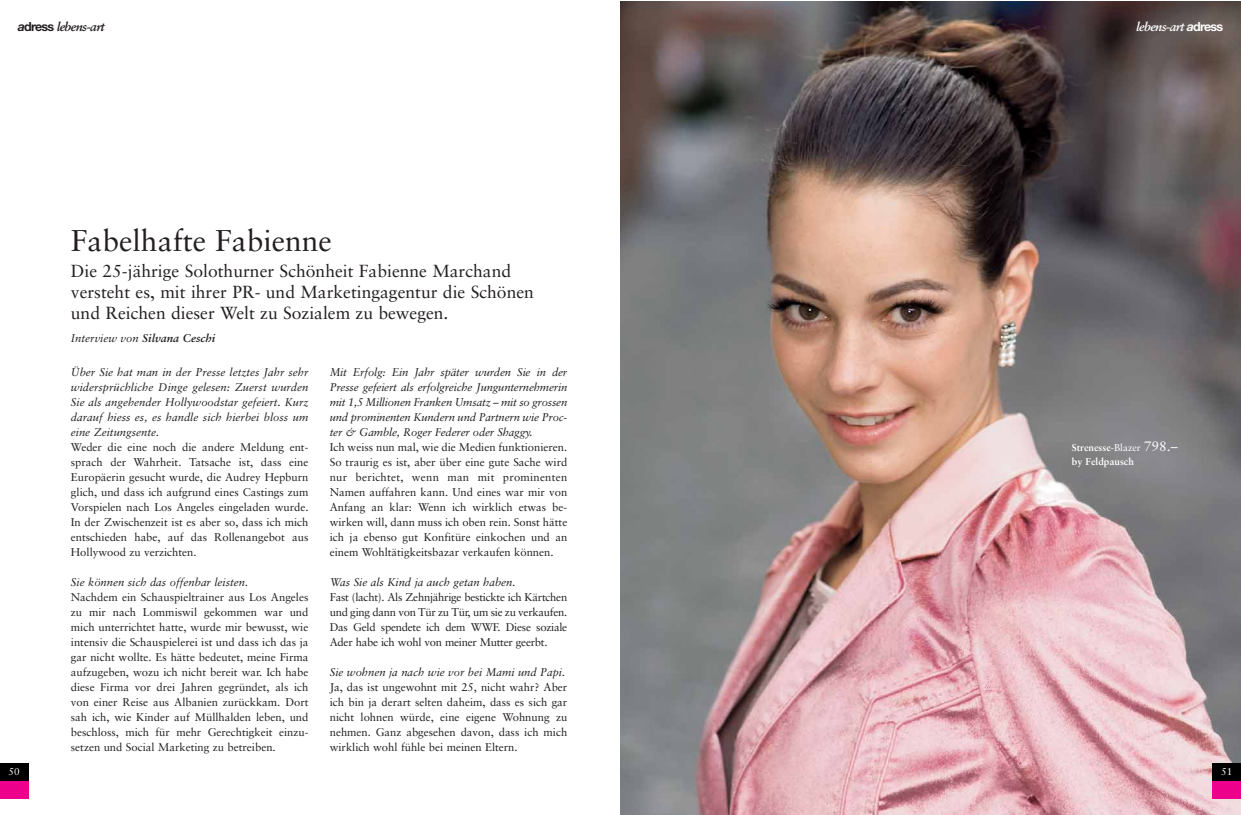
<style>
.page{position:relative;width:1241px;height:815px;background:#fff}
.page>*{position:absolute;margin:0;border:0;box-sizing:border-box;transform-origin:0 0}
.t1{font:30px "Sabon";color:#231f20}
.t2{font:17.5px/21px "Sabon";color:#231f20}
.t3{font:italic 700 12.5px "Sabon";letter-spacing:-.055em;color:#231f20}
.t4{font:italic 700 12.5px "Sabon";letter-spacing:-.055em;color:#fff}
.t5{font:11.25px/15px "Sabon";color:#231f20;text-align:justify}
.t6{font:italic 11.25px/15px "Sabon";color:#231f20;text-align:justify}
.t7{font:italic 700 11.25px "Sabon";color:#231f20}
.t8{font:700 10px/13.8px "Sabon";color:#fff}
.t9{font:10px "Sabon";color:#fff}
.s1{font-family:"Helvetica Neue"}
.s2{font-family:"Helvetica Neue";font-style:normal}
.s3{font-weight:400}
.s4{font-weight:400;font-size:13.75px}
</style>
<div class="page">
<img style="left:620px;top:1px;width:620px;height:814px">
<div style="left:0;top:781px;width:28px;height:17px;background:#ec008c"></div>
<div style="left:0;top:763px;width:28px;height:18px;background:#000"></div>
<div style="left:1212px;top:781px;width:28px;height:17px;background:#ec008c"></div>
<div style="left:1212px;top:763px;width:28px;height:18px;background:#000"></div>
<p class="t3" style="left:18px;top:22px;width:88px"><span class="s1">a</span><span class="s2">dress</span> lebens-art</p>
<h1 class="t1" style="left:71px;top:228px;width:262px">Fabelhafte Fabienne</h1>
<h2 class="t2" style="left:71px;top:262px;width:464px">Die 25-jährige Solothurner Schönheit Fabienne Marchand versteht es, mit ihrer PR- und Marketingagentur die Schönen und Reichen dieser Welt zu Sozialem zu bewegen.</h2>
<p class="t7" style="left:71px;top:333px;width:146px"><span class="s3">Interview von</span> Silvana Ceschi</p>
<p class="t6" style="left:71px;top:366px;width:239px">Über Sie hat man in der Presse letztes Jahr sehr widersprüchliche Dinge gelesen: Zuerst wurden Sie als angehender Hollywoodstar gefeiert. Kurz darauf hiess es, es handle sich hierbei bloss um eine Zeitungsente.</p>
<p class="t5" style="left:71px;top:441px;width:239px">Weder die eine noch die andere Meldung ent&shy;sprach der Wahrheit. Tatsache ist, dass eine Europäerin gesucht wurde, die Audrey Hepburn glich, und dass ich aufgrund eines Castings zum Vorspielen nach Los Angeles eingeladen wurde.<br>In der Zwischenzeit ist es aber so, dass ich mich entschieden habe, auf das Rollenangebot aus Hollywood zu verzichten.</p>
<p class="t6" style="left:71px;top:576px;width:179px">Sie können sich das offenbar leisten.</p>
<p class="t5" style="left:71px;top:591px;width:239px">Nachdem ein Schauspieltrainer aus Los Angeles zu mir nach Lommiswil gekommen war und mich unterrichtet hatte, wurde mir bewusst, wie intensiv die Schauspielerei ist und dass ich das ja gar nicht wollte. Es hätte bedeutet, meine Firma aufzugeben, wozu ich nicht bereit war. Ich habe diese Firma vor drei Jahren gegründet, als ich von einer Reise aus Albanien zurückkam. Dort sah ich, wie Kinder auf Müllhalden leben, und beschloss, mich für mehr Gerechtigkeit einzu&shy;setzen und Social Marketing zu betreiben.</p>
<p class="t6" style="left:330px;top:366px;width:239px">Mit Erfolg: Ein Jahr später wurden Sie in der Presse gefeiert als erfolgreiche Jungunternehmerin mit 1,5 Millionen Franken Umsatz – mit so grossen und prominenten Kundern und Partnern wie Proc&shy;ter &amp; Gamble, Roger Federer oder Shaggy.</p>
<p class="t5" style="left:330px;top:441px;width:239px">Ich weiss nun mal, wie die Medien funktionieren.<br>So traurig es ist, aber über eine gute Sache wird nur berichtet, wenn man mit prominenten Namen auffahren kann. Und eines war mir von Anfang an klar: Wenn ich wirklich etwas be&shy;wirken will, dann muss ich oben rein. Sonst hätte ich ja ebenso gut Konfitüre einkochen und an einem Wohltätigkeitsbazar verkaufen können.</p>
<p class="t6" style="left:330px;top:576px;width:187px">Was Sie als Kind ja auch getan haben.</p>
<p class="t5" style="left:330px;top:591px;width:239px">Fast (lacht). Als Zehnjährige bestickte ich Kärtchen und ging dann von Tür zu Tür, um sie zu verkaufen.<br>Das Geld spendete ich dem WWF. Diese soziale Ader habe ich wohl von meiner Mutter geerbt.</p>
<p class="t6" style="left:330px;top:666px;width:237px">Sie wohnen ja nach wie vor bei Mami und Papi.</p>
<p class="t5" style="left:330px;top:681px;width:239px">Ja, das ist ungewohnt mit 25, nicht wahr? Aber ich bin ja derart selten daheim, dass es sich gar nicht lohnen würde, eine eigene Wohnung zu nehmen. Ganz abgesehen davon, dass ich mich wirklich wohl fühle bei meinen Eltern.</p>
<p class="t4" style="left:1136px;top:22px;width:88px">lebens-art <span class="s1">a</span><span class="s2">dress</span></p>
<p class="t8" style="left:1071px;top:442px;width:107px">Strenesse<span class="s3">-Blazer</span> <span class="s4">798.– </span>by Feldpausch</p>
<p class="t9" style="left:9px;top:767px;width:13px">50</p>
<p class="t9" style="left:1220px;top:767px;width:13px">51</p>
</div>
